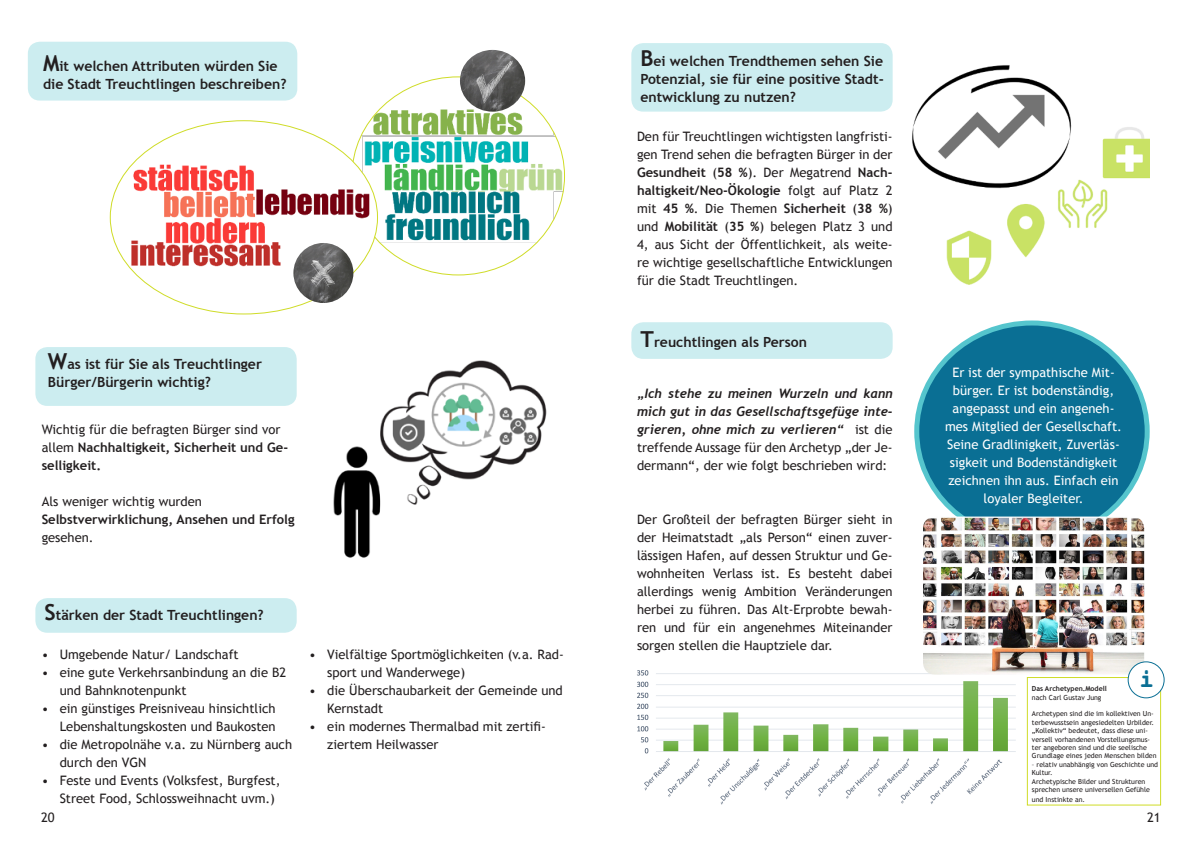
<style>
.page{position:relative;width:1202px;height:854px;background:#fff}
.page>*{position:absolute;margin:0;border:0;box-sizing:border-box;transform-origin:0 0}
.t1{font:700 25px "Courier";color:#0a6f94}
.t2{font:700 14px/18px "Trebuchet MS";color:#231f20}
.t3{font:13px/18px "Trebuchet MS";color:#231f20}
.t4{font:13px/18px "Trebuchet MS";color:#fff;text-align:center}
.t5{font:italic 700 13px/18px "Trebuchet";color:#231f20;text-align:justify}
.t6{font:700 13px/18px "Trebuchet MS";color:#231f20}
.t7{font:7px/8.4px "Trebuchet MS";color:#231f20}
.t8{font:700 7px "Trebuchet MS";color:#231f20}
.s1{font-size:22px}
.s2{font-weight:400}
.s3{font-weight:700}
.s4{font-family:"Trebuchet MS";font-weight:400;font-style:normal}
</style>
<div class="page">
<img style="left:333px;top:361px;width:214px;height:197px">
<div style="left:28px;top:42px;width:269px;height:58px;background:#ccedf0;border-radius:12px"></div>
<img style="left:355px;top:109px;width:209px;height:133px">
<div style="left:110px;top:121px;width:267px;height:193px;background:#fff;border-radius:50%"></div>
<img style="left:130px;top:149px;width:240px;height:118px">
<img style="left:460px;top:50px;width:65px;height:62px">
<img style="left:293px;top:243px;width:60px;height:60px;border-radius:30px">
<div style="left:35px;top:347px;width:262px;height:59px;background:#ccedf0;border-radius:12px"></div>
<div style="left:35px;top:598px;width:262px;height:34px;background:#ccedf0;border-radius:12px"></div>
<img style="left:912px;top:65px;width:237px;height:220px">
<div style="left:631px;top:43px;width:262px;height:69px;background:#ccedf0;border-radius:12px"></div>
<div style="left:631px;top:322px;width:262px;height:37px;background:#ccedf0;border-radius:12px"></div>
<div style="left:917px;top:323px;width:230px;height:216px;background:#0a6f94;border-radius:50%"></div>
<img style="left:637px;top:670px;width:379px;height:135px">
<img style="left:923px;top:516px;width:221px;height:158px">
<div style="left:1027px;top:676px;width:134px;height:129px;border:1px solid #cfdc27"></div>
<div style="left:1128px;top:661px;width:36px;height:36px;background:#fff;border-radius:50%"></div>
<div style="left:1128px;top:661px;width:37px;height:37px;border:1px solid #0a6f94;border-radius:50%"></div>
<p class="t2" style="left:43px;top:57px;width:245px"><span class="s1">M</span>it welchen Attributen würden Sie die Stadt Treuchtlingen beschreiben?</p>
<p class="t2" style="left:48px;top:354px;width:216px"><span class="s1">W</span>as ist für Sie als Treuchtlinger</p>
<p class="t2" style="left:48px;top:372px;width:164px">Bürger/Bürgerin wichtig?</p>
<p class="t6" style="left:42px;top:420px;width:248px"><span class="s2">Wichtig für die befragten Bürger sind vor allem</span> Nachhaltigkeit, Sicherheit und Ge&shy;selligkeit.</p>
<p class="t3" style="left:42px;top:492px;width:162px">Als weniger wichtig wurden</p>
<p class="t6" style="left:42px;top:510px;width:254px">Selbstverwirklichung, Ansehen und Erfolg <span class="s2">gesehen.</span></p>
<p class="t2" style="left:45px;top:605px;width:221px"><span class="s1">S</span>tärken der Stadt Treuchtlingen?</p>
<p class="t3" style="left:42px;top:645px;width:198px">• Umgebende Natur/ Landschaft</p>
<p class="t3" style="left:60px;top:663px;width:228px;text-indent:-18px">• eine gute Verkehrsanbindung an die B2 und Bahnknotenpunkt</p>
<p class="t3" style="left:42px;top:699px;width:236px;text-align:right">• ein günstiges Preisniveau hinsichtlich<br>Lebenshaltungskosten und Baukosten</p>
<p class="t3" style="left:60px;top:735px;width:234px;text-indent:-18px">• die Metropolnähe v.a. zu Nürnberg auch durch den VGN</p>
<p class="t3" style="left:60px;top:771px;width:222px;text-indent:-18px">• Feste und Events (Volksfest, Burgfest,<br>Street Food, Schlossweihnacht uvm.)</p>
<p class="t3" style="left:327px;top:645px;width:238px;text-indent:-18px">• Vielfältige Sportmöglichkeiten (v.a. Rad&shy;sport und Wanderwege)</p>
<p class="t3" style="left:327px;top:681px;width:237px;text-indent:-18px">• die Überschaubarkeit der Gemeinde und<br>Kernstadt</p>
<p class="t3" style="left:327px;top:717px;width:220px;text-indent:-18px">• ein modernes Thermalbad mit zertifi&shy;ziertem Heilwasser</p>
<p class="t2" style="left:640px;top:52px;width:245px;text-align:justify"><span class="s1">B</span>ei welchen Trendthemen sehen Sie Potenzial, sie für eine positive Stadt&shy;entwicklung zu nutzen?</p>
<p class="t3" style="left:637px;top:127px;width:257px;text-align:justify">Den für Treuchtlingen wichtigsten langfristi&shy;gen Trend sehen die befragten Bürger in der <span class="s3">Gesundheit</span> (<span class="s3">58 %</span>). Der Megatrend <span class="s3">Nach&shy;haltigkeit/Neo-Ökologie</span> folgt auf Platz 2 mit <span class="s3">45 %</span>. Die Themen <span class="s3">Sicherheit</span> (<span class="s3">38 %</span>) und <span class="s3">Mobilität</span> (<span class="s3">35 %</span>) belegen Platz 3 und 4, aus Sicht der Öffentlichkeit, als weite&shy;re wichtige gesellschaftliche Entwicklungen für die Stadt Treuchtlingen.</p>
<p class="t2" style="left:640px;top:333px;width:168px"><span class="s1">T</span>reuchtlingen als Person</p>
<p class="t5" style="left:637px;top:384px;width:257px">„Ich stehe zu meinen Wurzeln und kann mich gut in das Gesellschaftsgefüge inte&shy;grieren, ohne mich zu verlieren“ <span class="s4">ist die treffende Aussage für den Archetyp „der Je&shy;dermann“, der wie folgt beschrieben wird:</span></p>
<p class="t3" style="left:637px;top:510px;width:257px;text-align:justify">Der Großteil der befragten Bürger sieht in der Heimatstadt „als Person“ einen zuver&shy;lässigen Hafen, auf dessen Struktur und Ge&shy;wohnheiten Verlass ist. Es besteht dabei allerdings wenig Ambition Veränderungen herbei zu führen. Das Alt-Erprobte bewah&shy;ren und für ein angenehmes Miteinander sorgen stellen die Hauptziele dar.</p>
<p class="t4" style="left:945px;top:363px;width:178px">Er ist der sympathische Mit&shy;bürger. Er ist bodenständig, angepasst und ein angeneh&shy;mes Mitglied der Gesellschaft.<br>Seine Gradlinigkeit, Zuverläs&shy;sigkeit und Bodenständigkeit zeichnen ihn aus. Einfach ein loyaler Begleiter.</p>
<p class="t1" style="left:1139px;top:659px;width:16px">i</p>
<p class="t8" style="left:1032px;top:684px;width:76px">Das Archetypen.Modell</p>
<p class="t7" style="left:1032px;top:692px;width:71px">nach Carl Gustav Jung</p>
<p class="t7" style="left:1032px;top:709px;width:124px">Archetypen sind die im kollektiven Un&shy;terbewusstsein angesiedelten Urbilder.</p>
<p class="t7" style="left:1032px;top:726px;width:126px">„Kollektiv“ bedeutet, dass diese uni&shy;versell vorhandenen Vorstellungsmus&shy;ter angeboren sind und die seelische Grundlage eines jeden Menschen bilden</p>
<p class="t7" style="left:1032px;top:760px;width:128px">– relativ unabhängig von Geschichte und<br>Kultur.</p>
<p class="t7" style="left:1032px;top:776px;width:120px">Archetypische Bilder und Strukturen sprechen unsere universellen Gefühle</p>
<p class="t7" style="left:1032px;top:794px;width:55px">und Instinkte an.</p>
<p class="t3" style="left:41px;top:808px;width:15px">20</p>
<p class="t3" style="left:1147px;top:808px;width:15px">21</p>
</div>
